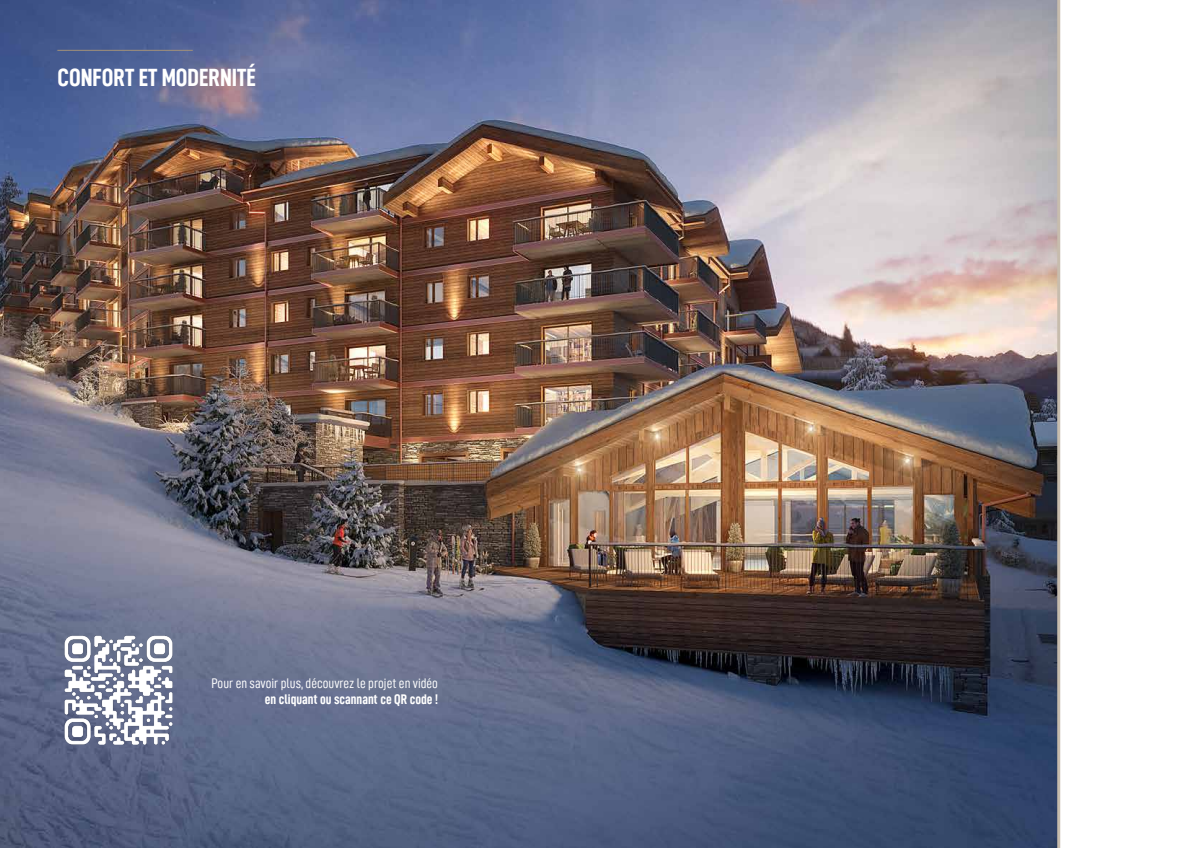
<style>
.page{position:relative;width:1202px;height:848px;background:#fff}
.page>*{position:absolute;margin:0;border:0;box-sizing:border-box;transform-origin:0 0}
.t1{font:25px "D DIN Condensed Bold";color:#fff}
.t2{font:14px "D DIN Condensed";color:#fff}
.t3{font:14px "D DIN Condensed Bold";color:#fff}
</style>
<div class="page">
<img style="left:0;top:0;width:1060px;height:848px">
<hr style="left:57px;top:50px;width:136px;height:1px;background:#a39178">
<img style="left:57px;top:629px;width:123px;height:122px">
<h1 class="t1" style="left:57px;top:64px;width:200px">CONFORT ET MODERNITÉ</h1>
<p class="t2" style="left:211px;top:675px;width:228px">Pour en savoir plus, découvrez le projet en vidéo</p>
<p class="t3" style="left:265px;top:692px;width:175px">en cliquant ou scannant ce QR code !</p>
</div>
